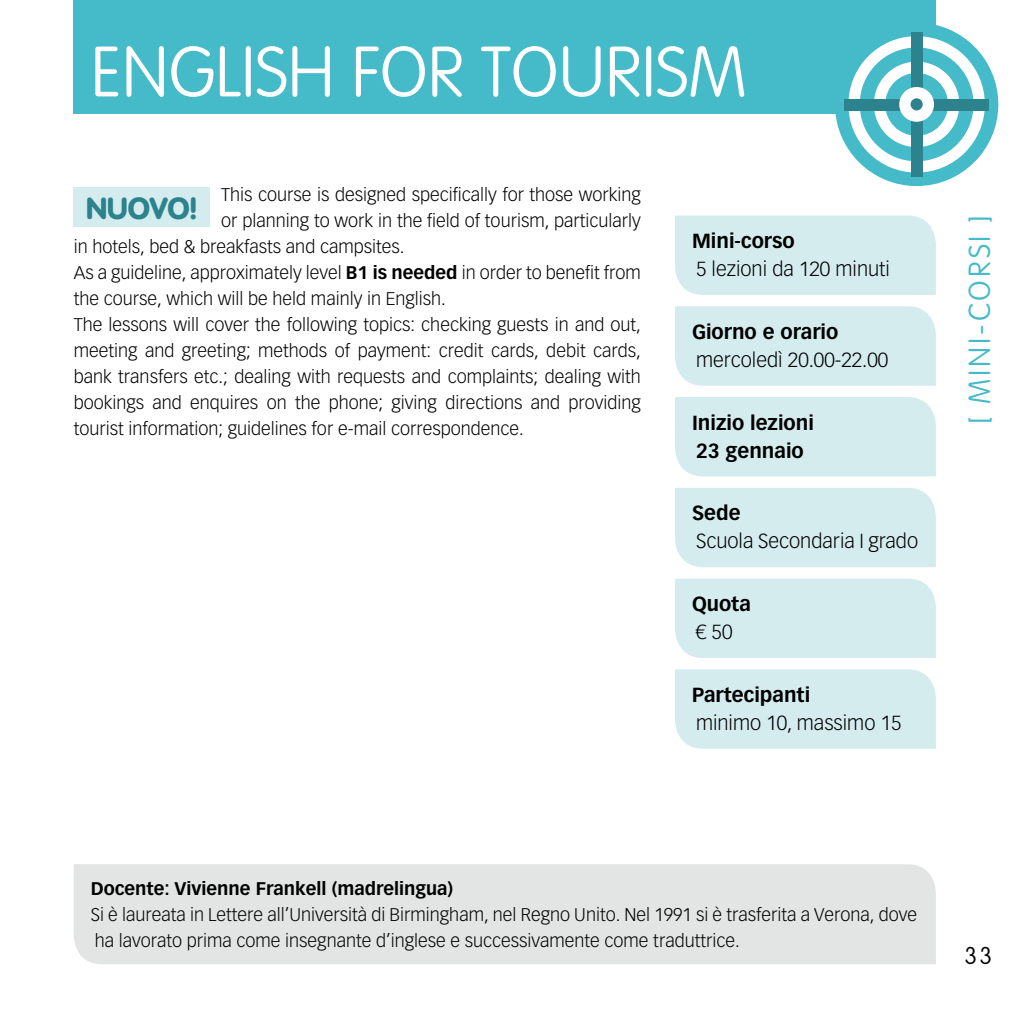
<style>
.page{position:relative;width:1021px;height:1021px;background:#fff}
.page>*{position:absolute;margin:0;border:0;box-sizing:border-box;transform-origin:0 0}
.t1{font:100 70px "VAG Rounded Std";color:#fff}
.t2{font:100 30px "VAG Rounded Std";letter-spacing:.1em;color:#45bac8}
.t3{font:900 30px "VAG Rounded Std";color:#2c838d}
.t4{font:100 24px "VAG Rounded Std";color:#000}
.t5{font:300 20px "Vectora LT Std";color:#000}
.t6{font:700 20px/28px "Vectora LT Std";color:#000}
.t7{font:300 18px/26px "Vectora LT Std";color:#000}
.t8{font:700 18px "Vectora LT Std";color:#000}
.s1{font-weight:700}
</style>
<div class="page">
<div style="left:675px;top:578px;width:260px;height:80px;background:#d5ecef"></div>
<div style="left:74px;top:0;width:861px;height:113px;background:#45bac8"></div>
<div style="left:835px;top:23px;width:163px;height:163px;background:#45bac8;border-radius:50%"></div>
<div style="left:928px;top:99px;width:60px;height:11px;background:#2c838d"></div>
<div style="left:844px;top:99px;width:60px;height:11px;background:#2c838d"></div>
<div style="left:910px;top:116px;width:12px;height:61px;background:#2c838d"></div>
<div style="left:910px;top:32px;width:12px;height:61px;background:#2c838d"></div>
<svg style="left:848px;top:36px;width:136px;height:137px"></svg>
<div style="left:675px;top:669px;width:260px;height:79px;background:#d5ecef"></div>
<div style="left:675px;top:488px;width:260px;height:79px;background:#d5ecef"></div>
<div style="left:675px;top:397px;width:260px;height:79px;background:#d5ecef"></div>
<div style="left:675px;top:306px;width:260px;height:80px;background:#d5ecef"></div>
<div style="left:675px;top:215px;width:260px;height:80px;background:#d5ecef"></div>
<div style="left:74px;top:864px;width:861px;height:100px;background:#e3e4e4"></div>
<div style="left:74px;top:187px;width:136px;height:40px;background:#d5ecef"></div>
<h1 class="t1" style="left:91px;top:32px;width:657px">ENGLISH FOR TOURISM</h1>
<p class="t7" style="left:221px;top:182px;width:421px">This course is designed specifically for those working</p>
<p class="t7" style="left:221px;top:208px;width:421px">or planning to work in the field of tourism, particularly</p>
<p class="t7" style="left:74px;top:234px;width:332px">in hotels, bed &amp; breakfasts and campsites.</p>
<p class="t7" style="left:74px;top:260px;width:568px">As a guideline, approximately level <span class="s1">B1 is needed</span> in order to benefit from</p>
<p class="t7" style="left:74px;top:286px;width:373px">the course, which will be held mainly in English.</p>
<p class="t7" style="left:74px;top:312px;width:568px">The lessons will cover the following topics: checking guests in and out,</p>
<p class="t7" style="left:74px;top:338px;width:568px">meeting and greeting; methods of payment: credit cards, debit cards,</p>
<p class="t7" style="left:74px;top:364px;width:568px">bank transfers etc.; dealing with requests and complaints; dealing with</p>
<p class="t7" style="left:74px;top:390px;width:568px">bookings and enquires on the phone; giving directions and providing</p>
<p class="t7" style="left:74px;top:416px;width:451px">tourist information; guidelines for e-mail correspondence.</p>
<h2 class="t3" style="left:86px;top:190px;width:113px">NUOVO!</h2>
<p class="t6" style="left:692px;top:227px;width:104px">Mini-corso</p>
<p class="t5" style="left:696px;top:257px;width:195px">5 lezioni da 120 minuti</p>
<p class="t6" style="left:692px;top:318px;width:148px">Giorno e orario</p>
<p class="t5" style="left:696px;top:348px;width:194px">mercoledì 20.00-22.00</p>
<p class="t6" style="left:692px;top:408px;width:123px">Inizio lezioni<br>23 gennaio</p>
<p class="t6" style="left:692px;top:499px;width:50px">Sede</p>
<p class="t5" style="left:696px;top:529px;width:224px">Scuola Secondaria I grado</p>
<p class="t6" style="left:692px;top:590px;width:60px">Quota</p>
<p class="t5" style="left:696px;top:620px;width:38px">€ 50</p>
<p class="t6" style="left:692px;top:680px;width:120px">Partecipanti</p>
<p class="t5" style="left:696px;top:711px;width:207px">minimo 10, massimo 15</p>
<h2 class="t2" style="left:962px;top:424px;width:210px;rotate:-90deg">[ MINI-CORSI ]</h2>
<p class="t8" style="left:91px;top:877px;width:364px">Docente: Vivienne Frankell (madrelingua)</p>
<p class="t7" style="left:91px;top:902px;width:828px">Si è laureata in Lettere all’Università di Birmingham, nel Regno Unito. Nel 1991 si è trasferita a Verona, dove ha lavorato prima come insegnante d’inglese e successivamente come traduttrice.</p>
<h3 class="t4" style="left:964px;top:942px;width:30px">33</h3>
</div>
